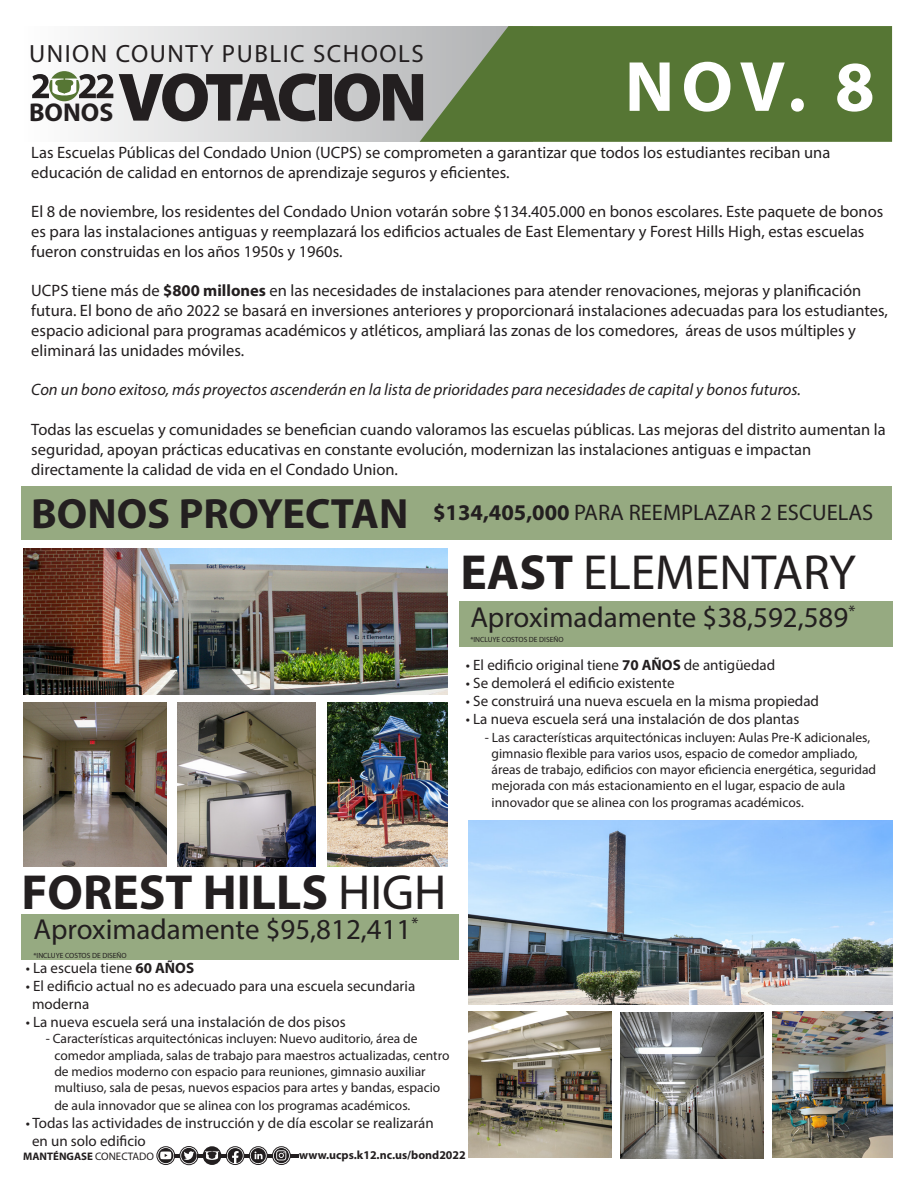
<style>
.page{position:relative;width:918px;height:1188px;background:#fff}
.page>*{position:absolute;margin:0;border:0;box-sizing:border-box;transform-origin:0 0}
.t1{font:700 71.7px "Myriad Pro";color:#fff}
.t2{font:69px "Myriad Variable Concept";letter-spacing:-.065em;color:#231f20}
.t3{font:700 49.5px "Myriad Pro";color:#231f20}
.t4{font:49.5px "Myriad Pro";color:#231f20}
.t5{font:700 42.45px "Myriad Pro";color:#231f20}
.t6{font:28.95px "Myriad Pro";color:#231f20}
.t7{font:700 25.8px "Myriad Pro";color:#231f20}
.t8{font:25.05px "Myriad Pro";letter-spacing:.06em;color:#231f20}
.t9{font:22.5px "Myriad Pro";color:#231f20}
.t10{font:16.5px/19.8px "Myriad Pro";color:#231f20}
.t11{font:italic 16.5px "Myriad Pro";color:#231f20}
.t12{font:15px "Myriad Pro";color:#231f20}
.t13{font:13.5px "Myriad Pro";color:#231f20}
.t14{font:700 12px "Myriad Pro";color:#231f20}
.t15{font:700 10.95px "Myriad Pro";color:#231f20}
.t16{font:7.5px "Myriad Pro";color:#231f20}
.s1{font-weight:700}
.s2{font-weight:400}
</style>
<div class="page">
<div style="left:21px;top:486px;width:871px;height:54px;background:#96aa81"></div>
<div style="left:21px;top:914px;width:438px;height:45px;background:#96aa81"></div>
<svg style="left:32px;top:26px;width:388px;height:116px"></svg>
<div style="left:49px;top:71px;width:30px;height:30px;background:#567634;border-radius:50%"></div>
<svg style="left:32px;top:74px;width:81px;height:24px"></svg>
<svg style="left:420px;top:26px;width:472px;height:116px;background:#5f7c40"></svg>
<div style="left:459px;top:602px;width:433px;height:45px;background:#96aa81"></div>
<img style="left:24px;top:549px;width:423px;height:146px">
<img style="left:23px;top:702px;width:143px;height:164px">
<img style="left:177px;top:702px;width:138px;height:164px">
<img style="left:327px;top:702px;width:120px;height:164px">
<img style="left:469px;top:821px;width:423px;height:184px">
<img style="left:620px;top:1012px;width:143px;height:146px">
<img style="left:469px;top:1012px;width:143px;height:146px">
<img style="left:772px;top:1012px;width:120px;height:146px">
<svg style="left:158px;top:1148px;width:15px;height:15px"></svg>
<div style="left:156px;top:1146px;width:19px;height:19px;border:1px solid #231f20;border-radius:50%"></div>
<svg style="left:160px;top:1146px;width:138px;height:19px"></svg>
<p class="t8" style="left:29px;top:38px;width:396px">UNION COUNTY PUBLIC SCHOOLS</p>
<p class="t2" style="left:118px;top:57px;width:311px">VOTACION</p>
<p class="t1" style="left:625px;top:40px;width:251px">NOV. 8</p>
<p class="t7" style="left:29px;top:95px;width:86px">BONOS</p>
<p class="t10" style="left:31px;top:142px;width:801px">Las Escuelas Públicas del Condado Union (UCPS) se comprometen a garantizar que todos los estudiantes reciban una</p>
<p class="t10" style="left:31px;top:162px;width:480px">educación de calidad en entornos de aprendizaje seguros y eficientes.</p>
<p class="t10" style="left:31px;top:202px;width:854px">El 8 de noviembre, los residentes del Condado Union votarán sobre $134.405.000 en bonos escolares. Este paquete de bonos es para las instalaciones antiguas y reemplazará los edificios actuales de East Elementary y Forest Hills High, estas escuelas fueron construidas en los años 1950s y 1960s.</p>
<p class="t10" style="left:31px;top:281px;width:858px">UCPS tiene más de <span class="s1">$800 millones</span> en las necesidades de instalaciones para atender renovaciones, mejoras y planificación futura. El bono de año 2022 se basará en inversiones anteriores y proporcionará instalaciones adecuadas para los estudiantes, espacio adicional para programas académicos y atléticos, ampliará las zonas de los comedores, áreas de usos múltiples y</p>
<p class="t10" style="left:31px;top:340px;width:214px">eliminará las unidades móviles.</p>
<p class="t11" style="left:31px;top:380px;width:771px">Con un bono exitoso, más proyectos ascenderán en la lista de prioridades para necesidades de capital y bonos futuros.</p>
<p class="t10" style="left:31px;top:419px;width:856px">Todas las escuelas y comunidades se benefician cuando valoramos las escuelas públicas. Las mejoras del distrito aumentan la seguridad, apoyan prácticas educativas en constante evolución, modernizan las instalaciones antiguas e impactan</p>
<p class="t10" style="left:31px;top:459px;width:368px">directamente la calidad de vida en el Condado Union.</p>
<p class="t5" style="left:31px;top:486px;width:379px">BONOS PROYECTAN</p>
<p class="t9" style="left:433px;top:499px;width:442px"><span class="s1">$134,405,000</span> PARA REEMPLAZAR 2 ESCUELAS</p>
<p class="t4" style="left:460px;top:542px;width:397px"><span class="s1">EAST</span> ELEMENTARY</p>
<p class="t6" style="left:470px;top:599px;width:387px">Aproximadamente $38,592,589<sup>*</sup></p>
<p class="t16" style="left:470px;top:635px;width:95px">*INCLUYE COSTOS DE DISEÑO</p>
<p class="t12" style="left:466px;top:655px;width:311px">• El edificio original tiene <span class="s1">70 AÑOS</span> de antigüedad</p>
<p class="t12" style="left:466px;top:673px;width:210px">• Se demolerá el edificio existente</p>
<p class="t12" style="left:466px;top:691px;width:355px">• Se construirá una nueva escuela en la misma propiedad</p>
<p class="t12" style="left:466px;top:709px;width:335px">• La nueva escuela será una instalación de dos plantas</p>
<p class="t13" style="left:485px;top:729px;width:387px">- Las características arquitectónicas incluyen: Aulas Pre-K adicionales,</p>
<p class="t13" style="left:492px;top:745px;width:368px">gimnasio flexible para varios usos, espacio de comedor ampliado,</p>
<p class="t13" style="left:492px;top:761px;width:386px">áreas de trabajo, edificios con mayor eficiencia energética, seguridad</p>
<p class="t13" style="left:492px;top:778px;width:355px">mejorada con más estacionamiento en el lugar, espacio de aula</p>
<p class="t13" style="left:492px;top:794px;width:314px">innovador que se alinea con los programas académicos.</p>
<p class="t3" style="left:21px;top:860px;width:427px">FOREST HILLS <span class="s2">HIGH</span></p>
<p class="t6" style="left:33px;top:911px;width:387px">Aproximadamente $95,812,411<sup>*</sup></p>
<p class="t16" style="left:33px;top:951px;width:95px">*INCLUYE COSTOS DE DISEÑO</p>
<p class="t12" style="left:26px;top:959px;width:170px">• La escuela tiene <span class="s1">60 AÑOS</span></p>
<p class="t12" style="left:26px;top:977px;width:391px">• El edificio actual no es adecuado para una escuela secundaria</p>
<p class="t12" style="left:32px;top:995px;width:59px">moderna</p>
<p class="t12" style="left:26px;top:1013px;width:322px">• La nueva escuela será una instalación de dos pisos</p>
<p class="t13" style="left:46px;top:1031px;width:373px">- Características arquitectónicas incluyen: Nuevo auditorio, área de</p>
<p class="t13" style="left:54px;top:1047px;width:397px">comedor ampliada, salas de trabajo para maestros actualizadas, centro</p>
<p class="t13" style="left:54px;top:1063px;width:373px">de medios moderno con espacio para reuniones, gimnasio auxiliar</p>
<p class="t13" style="left:54px;top:1079px;width:387px">multiuso, sala de pesas, nuevos espacios para artes y bandas, espacio</p>
<p class="t13" style="left:54px;top:1097px;width:357px">de aula innovador que se alinea con los programas académicos.</p>
<p class="t12" style="left:26px;top:1114px;width:410px">• Todas las actividades de instrucción y de día escolar se realizarán</p>
<p class="t12" style="left:32px;top:1132px;width:115px">en un solo edificio</p>
<p class="t15" style="left:23px;top:1150px;width:132px">MANTÉNGASE <span class="s2">CONECTADO</span></p>
<p class="t14" style="left:299px;top:1148px;width:168px">www.ucps.k12.nc.us/bond2022</p>
</div>
